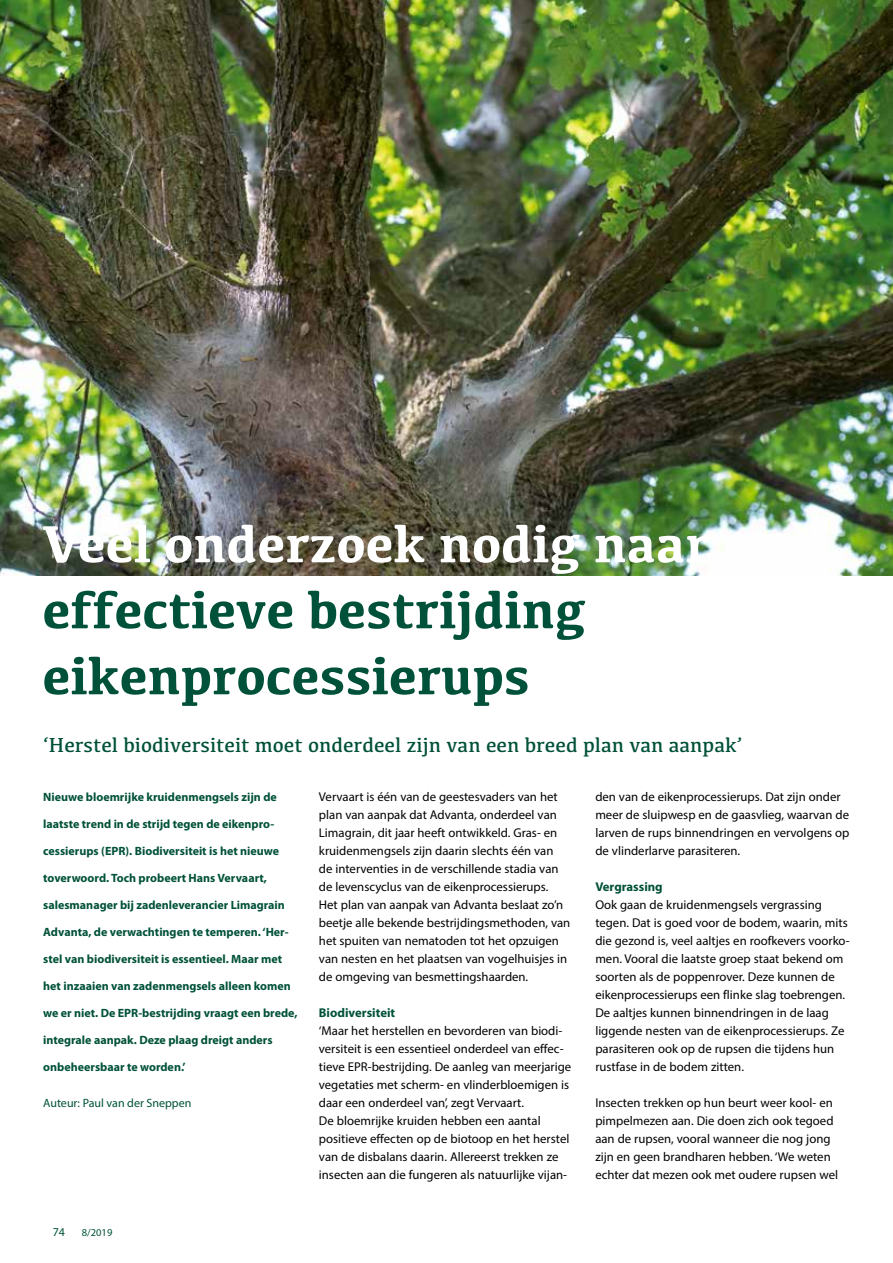
<style>
.page{position:relative;width:893px;height:1263px;background:#fff}
.page>*{position:absolute;margin:0;border:0;box-sizing:border-box;transform-origin:0 0}
.t1{font:700 54px/66px "Kefa";color:#005139}
.t2{font:700 54px "Kefa";color:#fff}
.t3{font:21px "Kefa";color:#005139}
.t4{font:12.75px/18px "Myriad Pro";color:#000}
.t5{font:700 12.75px "Myriad Pro";color:#005139}
.t6{font:700 12px "Myriad Pro";color:#005139}
.t7{font:12px "Myriad Pro";color:#005139}
.t8{font:10.5px "Myriad Pro";color:#005139}
</style>
<div class="page">
<img style="left:0;top:0;width:893px;height:575px">
<h1 class="t2" style="left:43px;top:508px;width:669px">Veel onderzoek nodig naar</h1>
<h1 class="t1" style="left:43px;top:574px;width:545px">effectieve bestrijding eikenprocessierups</h1>
<h2 class="t3" style="left:43px;top:732px;width:701px">‘Herstel biodiversiteit moet onderdeel zijn van een breed plan van aanpak’</h2>
<p class="t6" style="left:43px;top:789px;width:235px">Nieuwe bloemrijke kruidenmengsels zijn de</p>
<p class="t6" style="left:43px;top:816px;width:232px">laatste trend in de strijd tegen de eikenpro-</p>
<p class="t6" style="left:43px;top:843px;width:237px">cessierups (EPR). Biodiversiteit is het nieuwe</p>
<p class="t6" style="left:43px;top:870px;width:225px">toverwoord. Toch probeert Hans Vervaart,</p>
<p class="t6" style="left:43px;top:897px;width:243px">salesmanager bij zadenleverancier Limagrain</p>
<p class="t6" style="left:43px;top:924px;width:247px">Advanta, de verwachtingen te temperen. ‘Her-</p>
<p class="t6" style="left:43px;top:951px;width:240px">stel van biodiversiteit is essentieel. Maar met</p>
<p class="t6" style="left:43px;top:978px;width:249px">het inzaaien van zadenmengsels alleen komen</p>
<p class="t6" style="left:43px;top:1005px;width:256px">we er niet. De EPR-bestrijding vraagt een brede,</p>
<p class="t6" style="left:43px;top:1032px;width:231px">integrale aanpak. Deze plaag dreigt anders</p>
<p class="t6" style="left:43px;top:1059px;width:144px">onbeheersbaar te worden.’</p>
<p class="t7" style="left:43px;top:1096px;width:150px">Auteur: Paul van der Sneppen</p>
<p class="t4" style="left:319px;top:788px;width:253px">Vervaart is één van de geestesvaders van het plan van aanpak dat Advanta, onderdeel van Limagrain, dit jaar heeft ontwikkeld. Gras- en kruidenmengsels zijn daarin slechts één van<br>de interventies in de verschillende stadia van de levenscyclus van de eikenprocessierups.<br>Het plan van aanpak van Advanta beslaat zo’n beetje alle bekende bestrijdingsmethoden, van het spuiten van nematoden tot het opzuigen van nesten en het plaatsen van vogelhuisjes in de omgeving van besmettingshaarden.</p>
<p class="t5" style="left:319px;top:1004px;width:78px">Biodiversiteit</p>
<p class="t4" style="left:319px;top:1022px;width:254px">‘Maar het herstellen en bevorderen van biodi&shy;versiteit is een essentieel onderdeel van effec&shy;tieve EPR-bestrijding. De aanleg van meerjarige vegetaties met scherm- en vlinderbloemigen is daar een onderdeel van’, zegt Vervaart.<br>De bloemrijke kruiden hebben een aantal positieve effecten op de biotoop en het herstel van de disbalans daarin. Allereerst trekken ze insecten aan die fungeren als natuurlijke vijan-</p>
<p class="t4" style="left:595px;top:788px;width:256px">den van de eikenprocessierups. Dat zijn onder meer de sluipwesp en de gaasvlieg, waarvan de larven de rups binnendringen en vervolgens op de vlinderlarve parasiteren.</p>
<p class="t5" style="left:595px;top:878px;width:69px">Vergrassing</p>
<p class="t4" style="left:595px;top:896px;width:256px">Ook gaan de kruidenmengsels vergrassing tegen. Dat is goed voor de bodem, waarin, mits die gezond is, veel aaltjes en roofkevers voorko&shy;men. Vooral die laatste groep staat bekend om soorten als de poppenrover. Deze kunnen de eikenprocessierups een flinke slag toebrengen.<br>De aaltjes kunnen binnendringen in de laag liggende nesten van de eikenprocessierups. Ze parasiteren ook op de rupsen die tijdens hun rustfase in de bodem zitten.</p>
<p class="t4" style="left:595px;top:1094px;width:244px">Insecten trekken op hun beurt weer kool- en pimpelmezen aan. Die doen zich ook tegoed aan de rupsen, vooral wanneer die nog jong zijn en geen brandharen hebben. ‘We weten echter dat mezen ook met oudere rupsen wel</p>
<p class="t7" style="left:53px;top:1224px;width:14px">74</p>
<p class="t8" style="left:82px;top:1226px;width:32px">8/2019</p>
</div>
